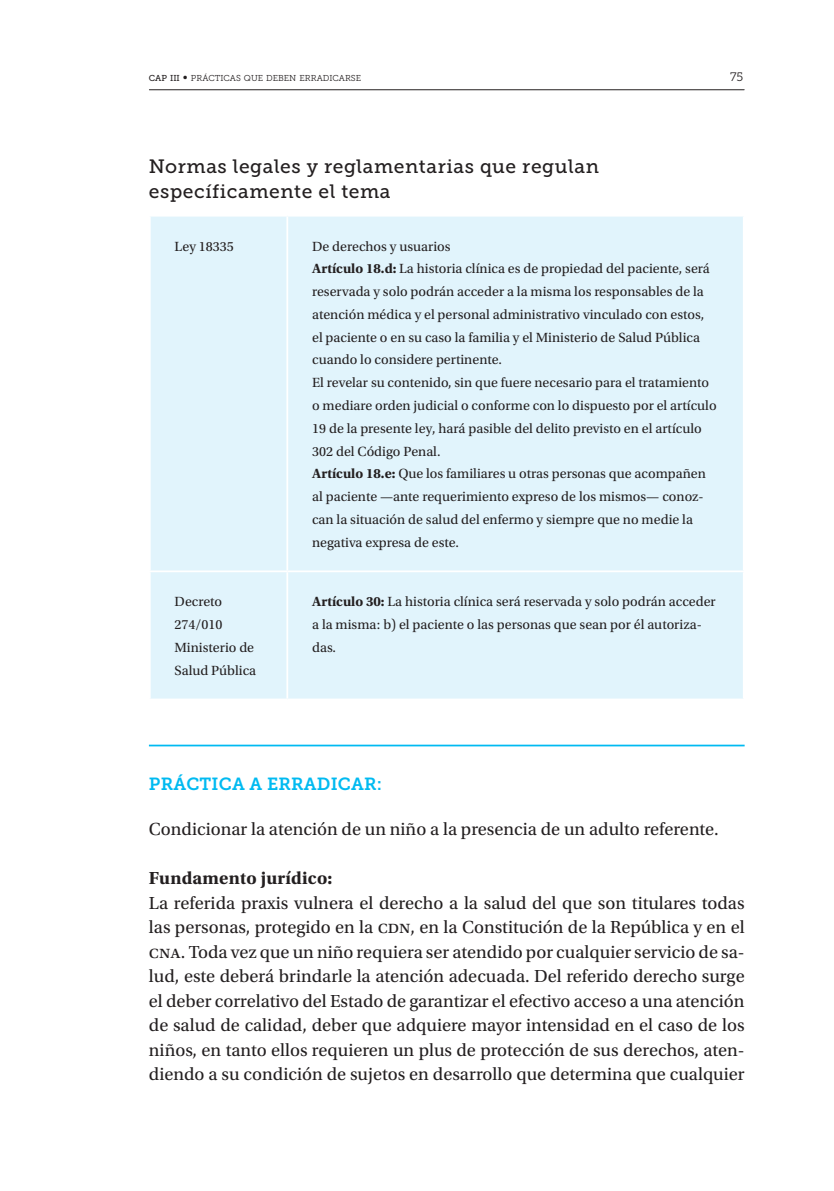
<style>
.page{position:relative;width:834px;height:1191px;background:#fff}
.page>*{position:absolute;margin:0;border:0;box-sizing:border-box;transform-origin:0 0}
.TEXTO_CUADRO_TIT{font:19.25px/24.5px "Museo Slab 500";letter-spacing:.03em;color:#231f20}
.TEXTO_PRIMER{font:18.38px/24.5px "Utopia Std";color:#231f20;text-align:justify}
.TITULILLO{font:700 18.38px "Utopia Std";letter-spacing:.01em;color:#231f20}
.SUBTÍTULO_FÁCTICAS{font:17.5px "Museo Slab 700";letter-spacing:.01em;color:#00baf1}
.TEXTO_CUADRO{font:14px/22.8px "Utopia Std";color:#231f20}
.t1{font:12.25px "Museo Slab 300";color:#231f20}
.t2{font:8.58px "Museo Slab 300";color:#231f20}
.s1{font-family:"Museo Slab 500"}
.s2{font-size:12.25px}
.s3{font-weight:700}
</style>
<div class="page">
<hr style="left:149px;top:89px;width:595px;height:1px;background:#231f20">
<hr style="left:149px;top:744px;width:595px;height:2px;background:#00baf1">
<div style="left:151px;top:216px;width:591px;height:482px;background:#e1f4fc"></div>
<hr style="left:286px;top:572px;width:2px;height:126px;background:#fff">
<hr style="left:287px;top:570px;width:457px;height:2px;background:#fff">
<hr style="left:286px;top:216px;width:2px;height:354px;background:#fff">
<hr style="left:149px;top:570px;width:138px;height:2px;background:#fff">
<p class="t2" style="left:149px;top:73px;width:214px"><span class="s1">cap iii</span> <span class="s2">•</span> PRÁCTICAS QUE DEBEN ERRADICARSE</p>
<p class="t1" style="left:730px;top:70px;width:15px">75</p>
<p class="TEXTO_CUADRO_TIT" style="left:149px;top:155px;width:451px">Normas legales y reglamentarias que regulan específicamente el tema</p>
<p class="TEXTO_CUADRO" style="left:174px;top:235px;width:61px">Ley 18335</p>
<p class="TEXTO_CUADRO" style="left:312px;top:235px;width:140px">De derechos y usuarios</p>
<p class="TEXTO_CUADRO" style="left:312px;top:258px;width:399px"><span class="s3">Artículo 18.d:</span> La historia clínica es de propiedad del paciente, será reservada y solo podrán acceder a la misma los responsables de la atención médica y el personal administrativo vinculado con estos, el paciente o en su caso la familia y el Ministerio de Salud Pública cuando lo considere pertinente.</p>
<p class="TEXTO_CUADRO" style="left:312px;top:371px;width:406px">El revelar su contenido, sin que fuere necesario para el tratamiento o mediare orden judicial o conforme con lo dispuesto por el artículo 19 de la presente ley, hará pasible del delito previsto en el artículo 302 del Código Penal.</p>
<p class="TEXTO_CUADRO" style="left:312px;top:462px;width:395px"><span class="s3">Artículo 18.e:</span> Que los familiares u otras personas que acompañen al paciente —ante requerimiento expreso de los mismos— conoz&shy;can la situación de salud del enfermo y siempre que no medie la negativa expresa de este.</p>
<p class="TEXTO_CUADRO" style="left:174px;top:590px;width:49px">Decreto<br>274/010</p>
<p class="TEXTO_CUADRO" style="left:174px;top:636px;width:83px">Ministerio de<br>Salud Pública</p>
<p class="TEXTO_CUADRO" style="left:312px;top:590px;width:405px"><span class="s3">Artículo 30:</span> La historia clínica será reservada y solo podrán acceder a la misma: b) el paciente o las personas que sean por él autoriza&shy;das.</p>
<p class="SUBTÍTULO_FÁCTICAS" style="left:149px;top:773px;width:234px">PRÁCTICA A ERRADICAR:</p>
<p class="TEXTO_PRIMER" style="left:149px;top:817px;width:571px">Condicionar la atención de un niño a la presencia de un adulto referente.</p>
<p class="TITULILLO" style="left:149px;top:867px;width:185px">Fundamento jurídico:</p>
<p class="TEXTO_PRIMER" style="left:149px;top:890px;width:597px">La referida praxis vulnera el derecho a la salud del que son titulares todas las personas, protegido en la cdn, en la Constitución de la República y en el cna. Toda vez que un niño requiera ser atendido por cualquier servicio de sa&shy;lud, este deberá brindarle la atención adecuada. Del referido derecho surge el deber correlativo del Estado de garantizar el efectivo acceso a una atención de salud de calidad, deber que adquiere mayor intensidad en el caso de los niños, en tanto ellos requieren un plus de protección de sus derechos, aten&shy;diendo a su condición de sujetos en desarrollo que determina que cualquier</p>
</div>
